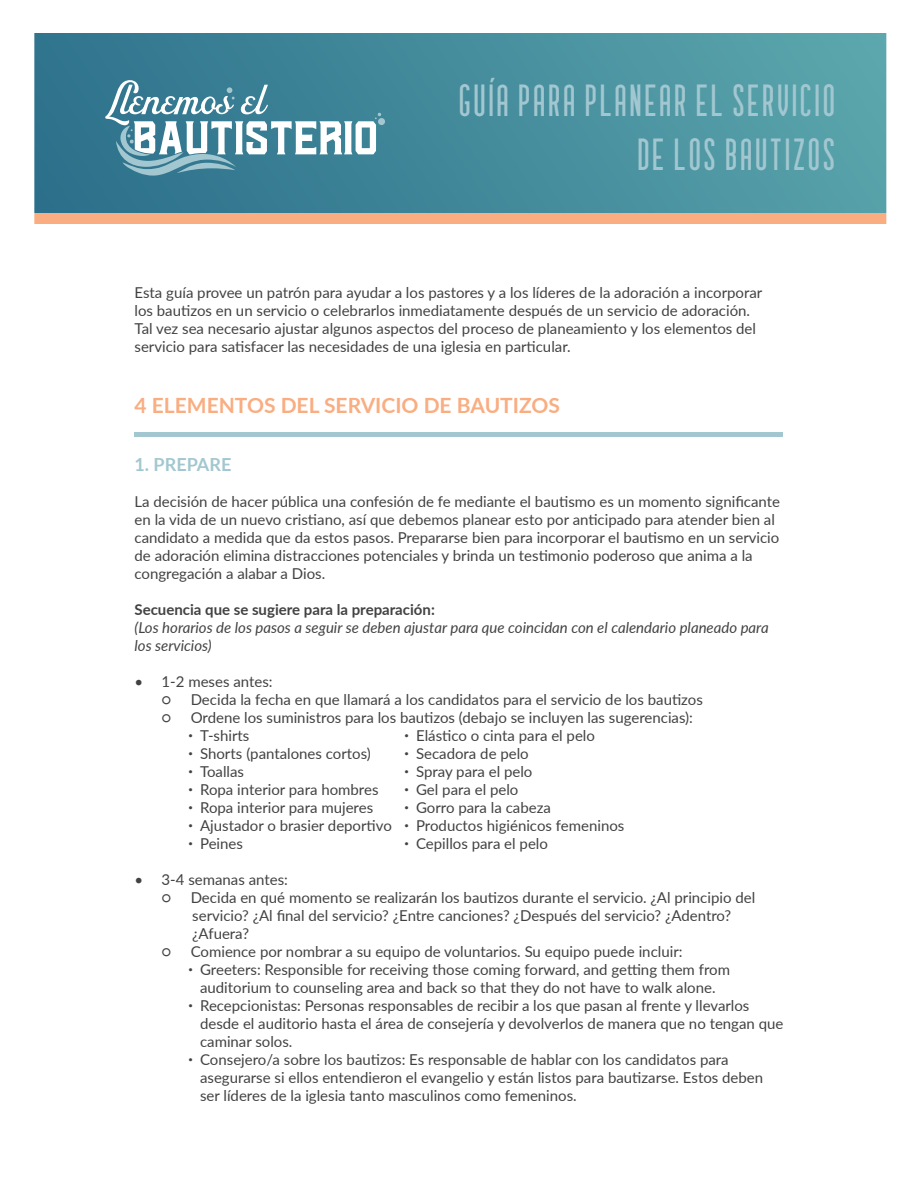
<style>
.page{position:relative;width:918px;height:1188px;background:#fff}
.page>*{position:absolute;margin:0;border:0;box-sizing:border-box;transform-origin:0 0}
.t1{font:45px/54px "Bouchers Stand";color:#a2c7d0;text-align:right}
.t2{font:700 21px "Lato";color:#f9ad81}
.t3{font:700 18px "Lato";color:#a2c7d0}
.t4{font:15px/18px "Lato";color:#424242}
.t5{font:italic 15px/18px "Lato";color:#424242}
.t6{font:700 15px "Lato";color:#424242}
.s1{font-weight:800}
</style>
<div class="page">
<svg style="left:34px;top:33px;width:853px;height:404px"></svg>
<svg style="left:105px;top:79px;width:280px;height:97px"></svg>
<h1 class="t1" style="left:459px;top:74px;width:380px">GUÍA PARA PLANEAR EL SERVICIO<br>DE LOS BAUTIZOS</h1>
<p class="t4" style="left:135px;top:283px;width:629px">Esta guía provee un patrón para ayudar a los pastores y a los líderes de la adoración a incorporar los bautizos en un servicio o celebrarlos inmediatamente después de un servicio de adoración.<br>Tal vez sea necesario ajustar algunos aspectos del proceso de planeamiento y los elementos del servicio para satisfacer las necesidades de una iglesia en particular.</p>
<h2 class="t2" style="left:135px;top:390px;width:427px">4 ELEMENTOS DEL SERVICIO DE BAUTIZOS</h2>
<p class="t3" style="left:135px;top:451px;width:98px">1. PREPARE</p>
<p class="t4" style="left:135px;top:492px;width:647px">La decisión de hacer pública una confesión de fe mediante el bautismo es un momento significante en la vida de un nuevo cristiano, así que debemos planear esto por anticipado para atender bien al candidato a medida que da estos pasos. Prepararse bien para incorporar el bautismo en un servicio de adoración elimina distracciones potenciales y brinda un testimonio poderoso que anima a la congregación a alabar a Dios.</p>
<p class="t6" style="left:135px;top:599px;width:302px">Secuencia que se sugiere para la preparación:</p>
<p class="t5" style="left:135px;top:618px;width:636px">(Los horarios de los pasos a seguir se deben ajustar para que coincidan con el calendario planeado para los servicios)</p>
<p class="t4" style="left:135px;top:672px;width:140px">• 1-2 meses antes:</p>
<p class="t4" style="left:162px;top:690px;width:543px">○ Decida la fecha en que llamará a los candidatos para el servicio de los bautizos</p>
<p class="t4" style="left:189px;top:708px;width:506px;text-indent:-27px">○ Ordene los suministros para los bautizos (debajo se incluyen las sugerencias): <span class="s1">·</span> T-shirts</p>
<p class="t4" style="left:405px;top:726px;width:192px"><span class="s1">·</span> Elástico o cinta para el pelo</p>
<p class="t4" style="left:189px;top:744px;width:184px"><span class="s1">·</span> Shorts (pantalones cortos)</p>
<p class="t4" style="left:405px;top:744px;width:126px"><span class="s1">·</span> Secadora de pelo</p>
<p class="t4" style="left:189px;top:762px;width:57px"><span class="s1">·</span> Toallas</p>
<p class="t4" style="left:405px;top:762px;width:129px"><span class="s1">·</span> Spray para el pelo</p>
<p class="t4" style="left:189px;top:780px;width:192px"><span class="s1">·</span> Ropa interior para hombres</p>
<p class="t4" style="left:405px;top:780px;width:115px"><span class="s1">·</span> Gel para el pelo</p>
<p class="t4" style="left:189px;top:798px;width:186px"><span class="s1">·</span> Ropa interior para mujeres</p>
<p class="t4" style="left:189px;top:798px;width:437px;text-indent:216px"><span class="s1">·</span> Gorro para la cabeza<br><span class="s1">·</span> Ajustador o brasier deportivo <span class="s1">·</span> Productos higiénicos femeninos <span class="s1">·</span> Peines</p>
<p class="t4" style="left:405px;top:834px;width:145px"><span class="s1">·</span> Cepillos para el pelo</p>
<p class="t4" style="left:135px;top:870px;width:155px">• 3-4 semanas antes:</p>
<p class="t4" style="left:192px;top:888px;width:565px;text-indent:-31px">○ Decida en qué momento se realizarán los bautizos durante el servicio. ¿Al principio del servicio? ¿Al final del servicio? ¿Entre canciones? ¿Después del servicio? ¿Adentro? ¿Afuera?</p>
<p class="t4" style="left:162px;top:942px;width:522px">○ Comience por nombrar a su equipo de voluntarios. Su equipo puede incluir:</p>
<p class="t4" style="left:189px;top:960px;width:543px"><span class="s1">·</span> Greeters: Responsible for receiving those coming forward, and getting them from</p>
<p class="t4" style="left:200px;top:978px;width:517px">auditorium to counseling area and back so that they do not have to walk alone.</p>
<p class="t4" style="left:189px;top:996px;width:562px"><span class="s1">·</span> Recepcionistas: Personas responsables de recibir a los que pasan al frente y llevarlos</p>
<p class="t4" style="left:200px;top:1014px;width:585px">desde el auditorio hasta el área de consejería y devolverlos de manera que no tengan que</p>
<p class="t4" style="left:200px;top:1032px;width:94px">caminar solos.</p>
<p class="t4" style="left:189px;top:1050px;width:542px"><span class="s1">·</span> Consejero/a sobre los bautizos: Es responsable de hablar con los candidatos para</p>
<p class="t4" style="left:200px;top:1068px;width:565px">asegurarse si ellos entendieron el evangelio y están listos para bautizarse. Estos deben</p>
<p class="t4" style="left:200px;top:1086px;width:378px">ser líderes de la iglesia tanto masculinos como femeninos.</p>
</div>
